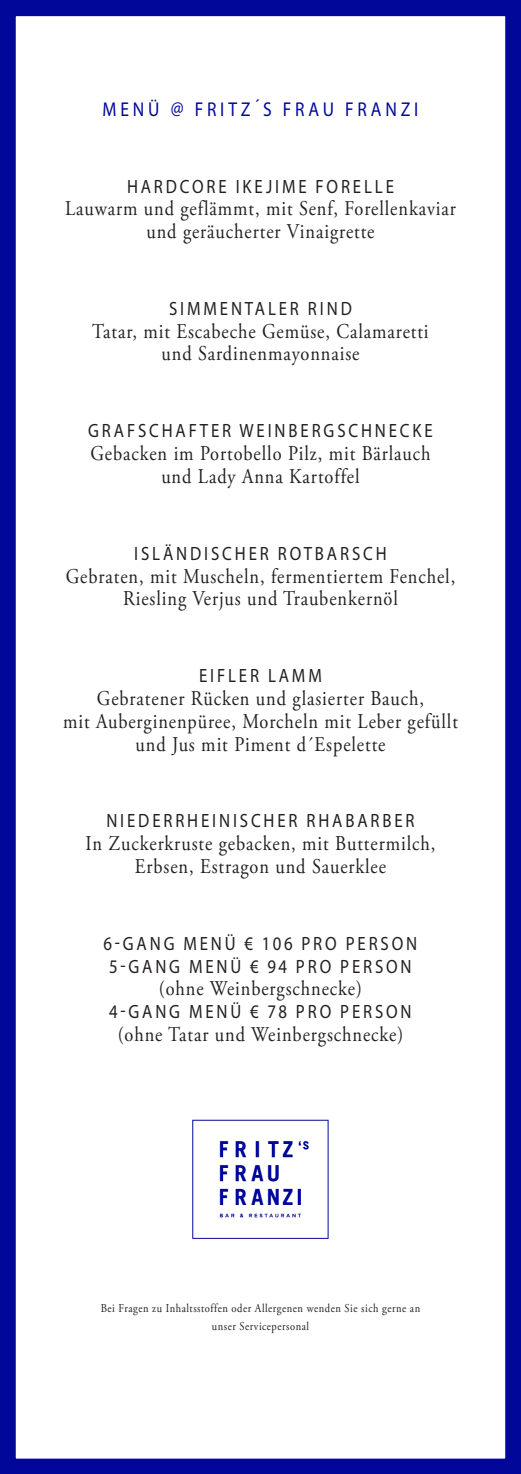
<style>
.page{position:relative;width:521px;height:1474px;background:#fff}
.page>*{position:absolute;margin:0;border:0;box-sizing:border-box;transform-origin:0 0}
.t1{font:21px/22.8px "Adobe Garamond Pro";letter-spacing:.05em;color:#231f20;text-align:center;scale:.87 1}
.t2{font:20.12px "Myriad Pro";letter-spacing:.22em;color:#010799;scale:.87 1}
.t3{font:19.25px "Myriad Pro";letter-spacing:.17em;color:#231f20;scale:.87 1}
.t4{font:12.08px "Adobe Garamond Pro";letter-spacing:.05em;color:#231f20;scale:.87 1}
</style>
<div class="page">
<div style="left:0;top:0;width:521px;height:1473px;border:16px solid #010799"></div>
<img style="left:192px;top:1119px;width:137px;height:120px">
<p class="t2" style="left:103px;top:96px;width:364px">MENÜ @ FRITZ´S FRAU FRANZI</p>
<p class="t3" style="left:127px;top:174px;width:308px">HARDCORE IKEJIME FORELLE</p>
<p class="t1" style="left:65px;top:198px;width:451px">Lauwarm und geflämmt, mit Senf, Forellenkaviar und geräucherter Vinaigrette</p>
<p class="t3" style="left:169px;top:296px;width:211px">SIMMENTALER RIND</p>
<p class="t1" style="left:92px;top:320px;width:388px">Tatar, mit Escabeche Gemüse, Calamaretti</p>
<p class="t1" style="left:161px;top:343px;width:229px">und Sardinenmayonnaise</p>
<p class="t3" style="left:88px;top:419px;width:398px">GRAFSCHAFTER WEINBERGSCHNECKE</p>
<p class="t1" style="left:90px;top:443px;width:393px">Gebacken im Portobello Pilz, mit Bärlauch</p>
<p class="t1" style="left:161px;top:465px;width:229px">und Lady Anna Kartoffel</p>
<p class="t3" style="left:134px;top:541px;width:292px">ISLÄNDISCHER ROTBARSCH</p>
<p class="t1" style="left:66px;top:565px;width:449px">Gebraten, mit Muscheln, fermentiertem Fenchel,<br>Riesling Verjus und Traubenkernöl</p>
<p class="t3" style="left:199px;top:664px;width:143px">EIFLER LAMM</p>
<p class="t1" style="left:97px;top:687px;width:378px">Gebratener Rücken und glasierter Bauch,</p>
<p class="t1" style="left:63px;top:710px;width:455px">mit Auberginenpüree, Morcheln mit Leber gefüllt</p>
<p class="t1" style="left:135px;top:733px;width:289px">und Jus mit Piment d´Espelette</p>
<p class="t3" style="left:106px;top:809px;width:356px">NIEDERRHEINISCHER RHABARBER</p>
<p class="t1" style="left:86px;top:832px;width:403px">In Zuckerkruste gebacken, mit Buttermilch,</p>
<p class="t1" style="left:135px;top:855px;width:290px">Erbsen, Estragon und Sauerklee</p>
<p class="t3" style="left:104px;top:931px;width:362px">6-GANG MENÜ € 106 PRO PERSON</p>
<p class="t3" style="left:109px;top:954px;width:349px">5-GANG MENÜ € 94 PRO PERSON</p>
<p class="t1" style="left:159px;top:978px;width:235px">(ohne Weinbergschnecke)</p>
<p class="t3" style="left:109px;top:999px;width:349px">4-GANG MENÜ € 78 PRO PERSON</p>
<p class="t1" style="left:118px;top:1023px;width:330px">(ohne Tatar und Weinbergschnecke)</p>
<p class="t4" style="left:101px;top:1300px;width:369px">Bei Fragen zu Inhaltsstoffen oder Allergenen wenden Sie sich gerne an</p>
<p class="t4" style="left:212px;top:1318px;width:113px">unser Servicepersonal</p>
</div>
